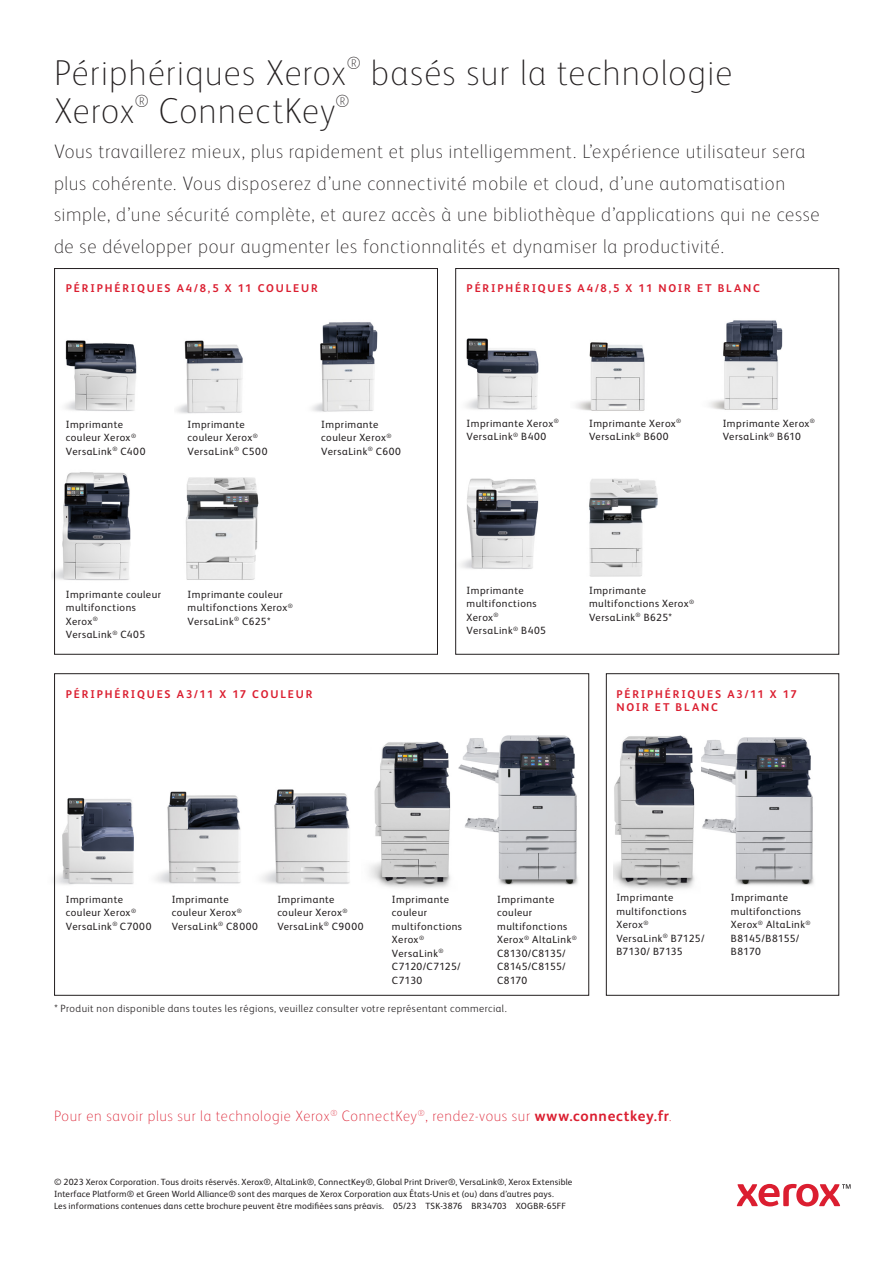
<style>
.page{position:relative;width:893px;height:1263px;background:#fff}
.page>*{position:absolute;margin:0;border:0;box-sizing:border-box;transform-origin:0 0}
.Head_16_20{font:100 36px/37.5px "Xerox Sans";letter-spacing:.03em;color:#231f20}
.Intro_Subhead{font:100 19.5px/31.5px "Xerox Sans";letter-spacing:.035em;color:#231f20}
.Call_to_action{font:100 15px "Xerox Sans";letter-spacing:.04em;color:#db1e30}
.Body_Subhead{font:700 11.25px/13.5px "Xerox Sans";letter-spacing:.17em;color:#db1e30}
.Body_Text_8_5_12{font:10.5px/13.5px "Xerox Sans";letter-spacing:.045em;color:#231f20}
.Body_Text_7_10{font:300 10.5px "Xerox Sans";letter-spacing:.04em;color:#231f20}
.Legal{font:9px/12px "Xerox Sans";letter-spacing:.02em;color:#231f20}
.s1{font-weight:700}
</style>
<div class="page">
<img style="left:589px;top:478px;width:69px;height:99px">
<img style="left:613px;top:735px;width:89px;height:154px">
<img style="left:369px;top:741px;width:90px;height:147px">
<img style="left:262px;top:789px;width:88px;height:95px">
<img style="left:459px;top:735px;width:119px;height:150px">
<img style="left:461px;top:478px;width:78px;height:91px">
<img style="left:466px;top:338px;width:73px;height:72px">
<img style="left:575px;top:342px;width:70px;height:69px">
<img style="left:709px;top:320px;width:74px;height:90px">
<img style="left:155px;top:791px;width:86px;height:93px">
<img style="left:56px;top:798px;width:78px;height:87px">
<div style="left:606px;top:673px;width:233px;height:322px;border:1px solid #231f20"></div>
<svg style="left:737px;top:1184px;width:113px;height:22px"></svg>
<img style="left:702px;top:737px;width:112px;height:149px">
<img style="left:52px;top:472px;width:79px;height:109px">
<img style="left:185px;top:477px;width:74px;height:103px">
<img style="left:176px;top:340px;width:67px;height:74px">
<img style="left:312px;top:322px;width:66px;height:90px">
<img style="left:65px;top:340px;width:72px;height:71px">
<div style="left:54px;top:268px;width:384px;height:386px;border:1px solid #231f20"></div>
<div style="left:455px;top:268px;width:384px;height:386px;border:1px solid #231f20"></div>
<p class="Head_16_20" style="left:54px;top:52px;width:680px">Périphériques Xerox<sup>®</sup> basés sur la technologie<br>Xerox<sup>®</sup> ConnectKey<sup>®</sup></p>
<p class="Intro_Subhead" style="left:54px;top:135px;width:767px">Vous travaillerez mieux, plus rapidement et plus intelligemment. L’expérience utilisateur sera plus cohérente. Vous disposerez d’une connectivité mobile et cloud, d’une automatisation simple, d’une sécurité complète, et aurez accès à une bibliothèque d’applications qui ne cesse de se développer pour augmenter les fonctionnalités et dynamiser la productivité.</p>
<p class="Body_Subhead" style="left:66px;top:281px;width:253px">PÉRIPHÉRIQUES A4/8,5 X 11 COULEUR</p>
<p class="Body_Subhead" style="left:467px;top:280px;width:295px">PÉRIPHÉRIQUES A4/8,5 X 11 NOIR ET BLANC</p>
<p class="Body_Text_8_5_12" style="left:66px;top:417px;width:81px">Imprimante couleur Xerox<sup>®<br></sup>VersaLink<sup>®</sup> C400</p>
<p class="Body_Text_8_5_12" style="left:188px;top:417px;width:81px">Imprimante couleur Xerox<sup>®<br></sup>VersaLink<sup>®</sup> C500</p>
<p class="Body_Text_8_5_12" style="left:321px;top:417px;width:81px">Imprimante couleur Xerox<sup>®<br></sup>VersaLink<sup>®</sup> C600</p>
<p class="Body_Text_8_5_12" style="left:467px;top:416px;width:94px">Imprimante Xerox<sup>®<br></sup>VersaLink<sup>®</sup> B400</p>
<p class="Body_Text_8_5_12" style="left:589px;top:416px;width:94px">Imprimante Xerox<sup>®<br></sup>VersaLink<sup>®</sup> B600</p>
<p class="Body_Text_8_5_12" style="left:723px;top:416px;width:94px">Imprimante Xerox<sup>®<br></sup>VersaLink<sup>®</sup> B610</p>
<p class="Body_Text_8_5_12" style="left:66px;top:587px;width:97px">Imprimante couleur multifonctions<br>Xerox<sup>®<br></sup>VersaLink<sup>®</sup> C405</p>
<p class="Body_Text_8_5_12" style="left:188px;top:587px;width:107px">Imprimante couleur multifonctions Xerox<sup>®<br></sup>VersaLink<sup>®</sup> C625*</p>
<p class="Body_Text_8_5_12" style="left:467px;top:583px;width:81px">Imprimante multifonctions<br>Xerox<sup>®<br></sup>VersaLink<sup>®</sup> B405</p>
<p class="Body_Text_8_5_12" style="left:589px;top:583px;width:107px">Imprimante multifonctions Xerox<sup>®<br></sup>VersaLink<sup>®</sup> B625*</p>
<p class="Body_Subhead" style="left:66px;top:687px;width:248px">PÉRIPHÉRIQUES A3/11 X 17 COULEUR</p>
<p class="Body_Subhead" style="left:616px;top:686px;width:182px">PÉRIPHÉRIQUES A3/11 X 17<br>NOIR ET BLANC</p>
<p class="Body_Text_8_5_12" style="left:66px;top:892px;width:87px">Imprimante couleur Xerox<sup>®<br></sup>VersaLink<sup>®</sup> C7000</p>
<p class="Body_Text_8_5_12" style="left:172px;top:892px;width:88px">Imprimante couleur Xerox<sup>®<br></sup>VersaLink<sup>®</sup> C8000</p>
<p class="Body_Text_8_5_12" style="left:277px;top:892px;width:88px">Imprimante couleur Xerox<sup>®<br></sup>VersaLink<sup>®</sup> C9000</p>
<p class="Body_Text_8_5_12" style="left:392px;top:892px;width:72px">Imprimante couleur multifonctions<br>Xerox<sup>®<br></sup>VersaLink<sup>®<br></sup>C7120/C7125/<br>C7130</p>
<p class="Body_Text_8_5_12" style="left:497px;top:892px;width:81px">Imprimante couleur multifonctions<br>Xerox<sup>®</sup> AltaLink<sup>®<br></sup>C8130/C8135/<br>C8145/C8155/<br>C8170</p>
<p class="Body_Text_7_10" style="left:54px;top:1001px;width:454px">* Produit non disponible dans toutes les régions, veuillez consulter votre représentant commercial.</p>
<p class="Body_Text_8_5_12" style="left:616px;top:890px;width:90px">Imprimante multifonctions<br>Xerox<sup>®<br></sup>VersaLink<sup>®</sup> B7125/<br>B7130/ B7135</p>
<p class="Body_Text_8_5_12" style="left:731px;top:890px;width:81px">Imprimante multifonctions<br>Xerox<sup>®</sup> AltaLink<sup>®<br></sup>B8145/B8155/<br>B8170</p>
<p class="Call_to_action" style="left:54px;top:1106px;width:619px">Pour en savoir plus sur la technologie Xerox<sup>®</sup> ConnectKey<sup>®</sup>, rendez-vous sur <span class="s1">www.connectkey.fr</span>.</p>
<p class="Legal" style="left:54px;top:1175px;width:520px">© 2023 Xerox Corporation. Tous droits réservés. Xerox®, AltaLink®, ConnectKey®, Global Print Driver®, VersaLink®, Xerox Extensible<br>Interface Platform® et Green World Alliance® sont des marques de Xerox Corporation aux États-Unis et (ou) dans d’autres pays.</p>
<p class="Legal" style="left:54px;top:1199px;width:514px">Les informations contenues dans cette brochure peuvent être modifiées sans préavis. 05/23 TSK-3876 BR34703 XOGBR-65FF</p>
</div>
